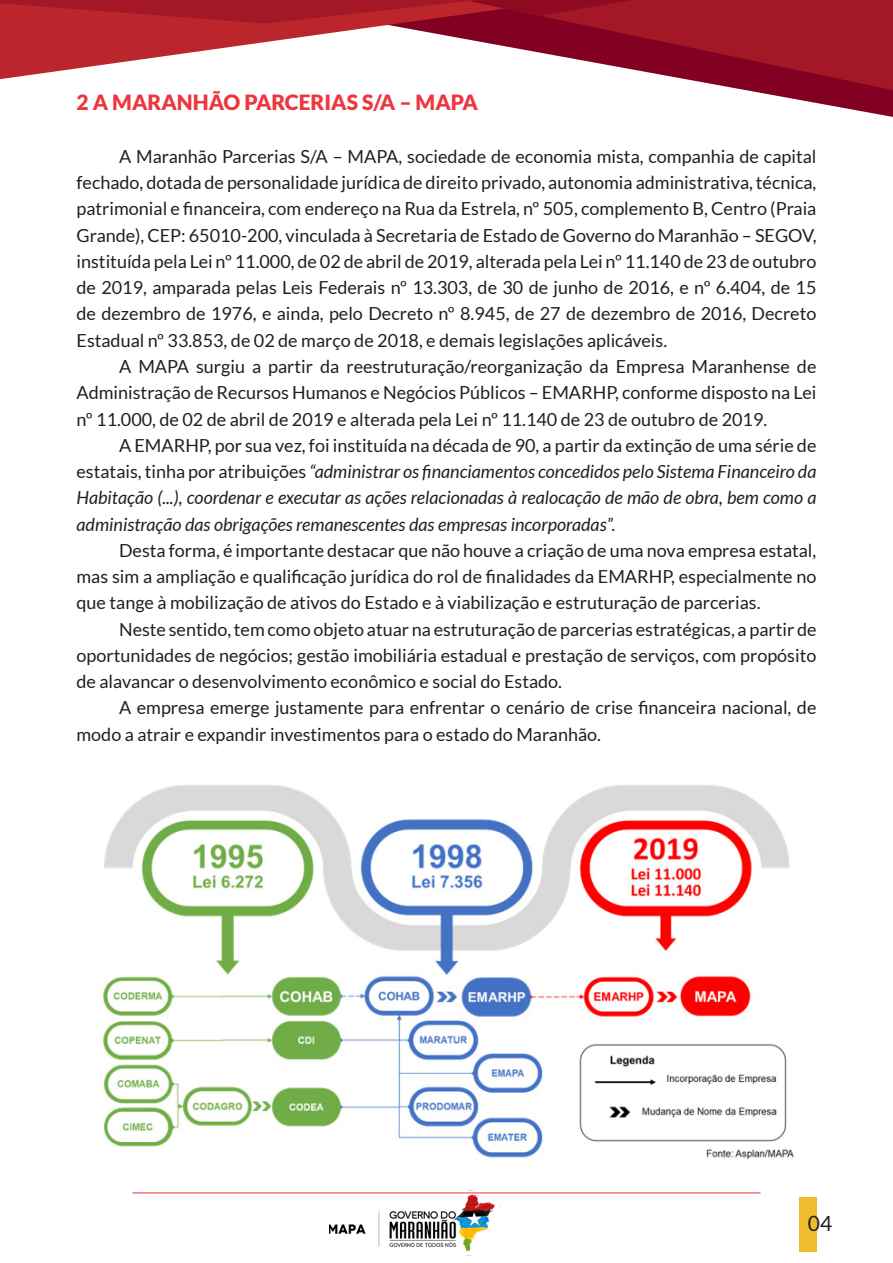
<style>
.page{position:relative;width:893px;height:1263px;background:#fff}
.page>*{position:absolute;margin:0;border:0;box-sizing:border-box;transform-origin:0 0}
.t1{font:900 21px "Lato";color:#ee363f}
.t2{font:21px "Lato";color:#231f20}
.t3{font:18px/26.2px "Lato";color:#231f20;text-align:justify}
.t4{font:italic 18px/26.2px "Lato";color:#231f20;text-align:justify}
.s1{font-style:normal}
</style>
<div class="page">
<div style="left:799px;top:1197px;width:17px;height:55px;background:#f0bc2e"></div>
<svg style="left:745px;top:90px;width:148px;height:27px"></svg>
<svg style="left:0;top:0;width:893px;height:90px"></svg>
<img style="left:329px;top:1190px;width:171px;height:66px">
<hr style="left:133px;top:1192px;width:627px;height:1px;background:#ee353e">
<img style="left:103px;top:785px;width:691px;height:375px">
<p class="t1" style="left:77px;top:90px;width:403px">2 A MARANHÃO PARCERIAS S/A – MAPA</p>
<p class="t3" style="left:77px;top:143px;width:741px;text-indent:43px">A Maranhão Parcerias S/A – MAPA, sociedade de economia mista, companhia de capital fechado, dotada de personalidade jurídica de direito privado, autonomia administrativa, técnica, patrimonial e financeira, com endereço na Rua da Estrela, nº 505, complemento B, Centro (Praia Grande), CEP: 65010-200, vinculada à Secretaria de Estado de Governo do Maranhão – SEGOV, instituída pela Lei nº 11.000, de 02 de abril de 2019, alterada pela Lei nº 11.140 de 23 de outubro de 2019, amparada pelas Leis Federais nº 13.303, de 30 de junho de 2016, e nº 6.404, de 15 de dezembro de 1976, e ainda, pelo Decreto nº 8.945, de 27 de dezembro de 2016, Decreto Estadual nº 33.853, de 02 de março de 2018, e demais legislações aplicáveis.</p>
<p class="t3" style="left:77px;top:353px;width:741px;text-indent:43px">A MAPA surgiu a partir da reestruturação/reorganização da Empresa Maranhense de Administração de Recursos Humanos e Negócios Públicos – EMARHP, conforme disposto na Lei nº 11.000, de 02 de abril de 2019 e alterada pela Lei nº 11.140 de 23 de outubro de 2019.</p>
<p class="t4" style="left:77px;top:433px;width:741px;text-indent:43px"><span class="s1">A EMARHP, por sua vez, foi instituída na década de 90, a partir da extinção de uma série de estatais, tinha por atribuições</span> “administrar os financiamentos concedidos pelo Sistema Financeiro da Habitação (...), coordenar e executar as ações relacionadas à realocação de mão de obra, bem como a administração das obrigações remanescentes das empresas incorporadas”.</p>
<p class="t3" style="left:77px;top:537px;width:741px;text-indent:43px">Desta forma, é importante destacar que não houve a criação de uma nova empresa estatal, mas sim a ampliação e qualificação jurídica do rol de finalidades da EMARHP, especialmente no que tange à mobilização de ativos do Estado e à viabilização e estruturação de parcerias.</p>
<p class="t3" style="left:77px;top:616px;width:741px;text-indent:43px">Neste sentido, tem como objeto atuar na estruturação de parcerias estratégicas, a partir de oportunidades de negócios; gestão imobiliária estadual e prestação de serviços, com propósito de alavancar o desenvolvimento econômico e social do Estado.</p>
<p class="t3" style="left:77px;top:694px;width:741px;text-indent:43px">A empresa emerge justamente para enfrentar o cenário de crise financeira nacional, de modo a atrair e expandir investimentos para o estado do Maranhão.</p>
<p class="t2" style="left:808px;top:1211px;width:26px">04</p>
</div>
